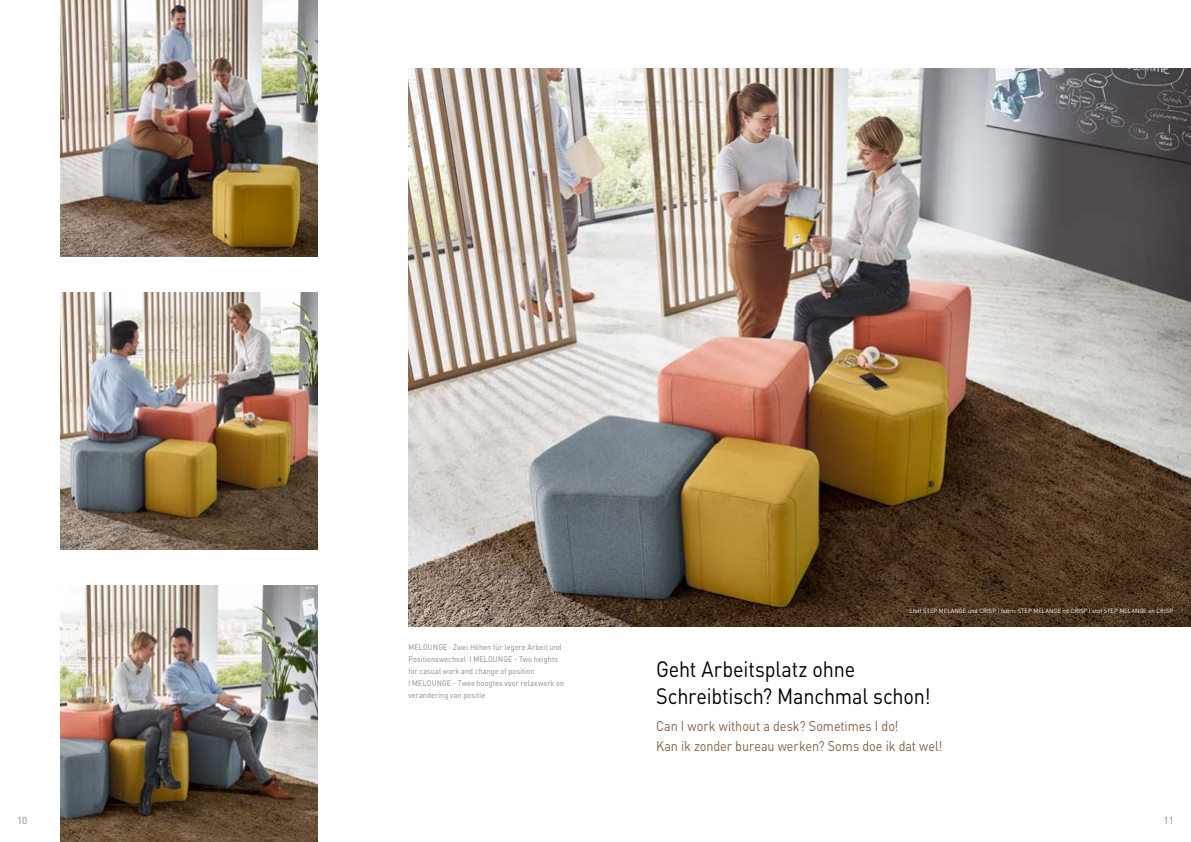
<style>
.page{position:relative;width:1191px;height:842px;background:#fff}
.page>*{position:absolute;margin:0;border:0;box-sizing:border-box;transform-origin:0 0}
.t1{font:22px/27px "DINOT";letter-spacing:-.01em;color:#000;scale:.9 1}
.t2{font:14px/20px "DINOT";letter-spacing:-.005em;color:#856144;scale:.9 1}
.t3{font:10px "DINOT";color:#878786}
.t4{font:8px/12px "DINOT";letter-spacing:.015em;color:#878786;scale:.9 1}
.t5{font:6px "DINOT";color:#fff}
</style>
<div class="page">
<img style="left:408px;top:69px;width:783px;height:557px">
<img style="left:60px;top:292px;width:257px;height:257px">
<img style="left:60px;top:0;width:257px;height:257px">
<img style="left:60px;top:585px;width:257px;height:257px">
<p class="t3" style="left:17px;top:813px;width:12px">10</p>
<p class="t4" style="left:408px;top:640px;width:175px">MELOUNGE · Zwei Höhen für legere Arbeit und Positionswechsel I MELOUNGE - Two heights for casual work and change of position<br>I MELOUNGE - Twee hoogtes voor relaxwerk en verandering van positie</p>
<p class="t5" style="left:909px;top:607px;width:265px">Stoff STEP MELANGE und CRISP | fabric STEP MELANGE nd CRISP | stof STEP MELANGE en CRISP</p>
<h1 class="t1" style="left:656px;top:654px;width:307px">Geht Arbeitsplatz ohne<br>Schreibtisch? Manchmal schon!</h1>
<h2 class="t2" style="left:656px;top:715px;width:320px">Can I work without a desk? Sometimes I do!<br>Kan ik zonder bureau werken? Soms doe ik dat wel!</h2>
<p class="t3" style="left:1163px;top:813px;width:12px">11</p>
</div>
